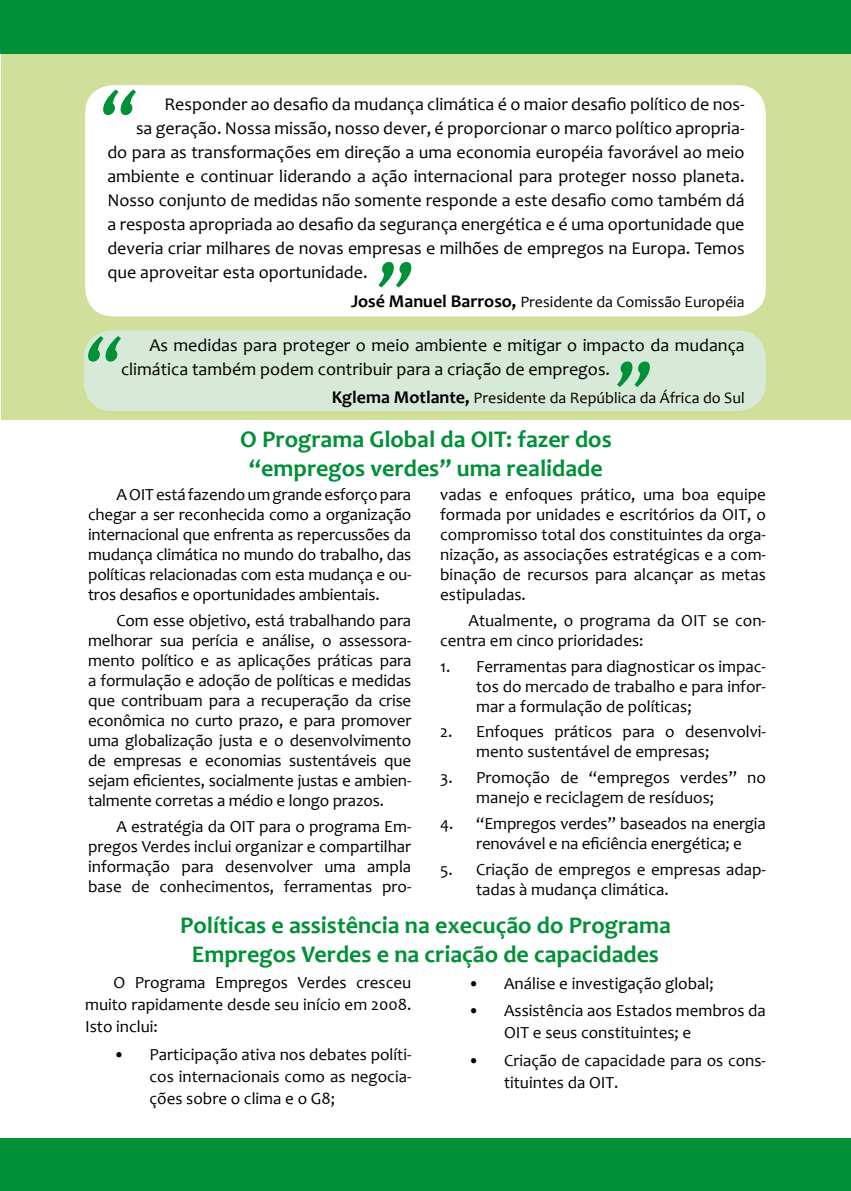
<style>
.page{position:relative;width:851px;height:1191px;background:#fff}
.page>*{position:absolute;margin:0;border:0;box-sizing:border-box;transform-origin:0 0}
.t1{font:700 24px/28.8px "Candara";color:#009037;text-align:center}
.t2{font:18px/24px "Candara";color:#000}
.t3{font:17px/20px "Candara";color:#000;text-align:justify}
.t4{font:16px "Candara";color:#000}
.s1{font-weight:700;font-size:18px}
</style>
<div class="page">
<div style="left:1px;top:0;width:849px;height:420px;background:#d0df99"></div>
<div style="left:0;top:0;width:850px;height:53px;background:#009037"></div>
<div style="left:0;top:1138px;width:850px;height:53px;background:#009037"></div>
<div style="left:85px;top:85px;width:680px;height:231px;background:#fff;border-radius:28px"></div>
<svg style="left:103px;top:89px;width:33px;height:26px"></svg>
<svg style="left:378px;top:262px;width:33px;height:25px"></svg>
<div style="left:84px;top:330px;width:681px;height:81px;background:#d7ead7;border-radius:28px"></div>
<svg style="left:88px;top:336px;width:33px;height:25px"></svg>
<svg style="left:617px;top:361px;width:32px;height:26px"></svg>
<p class="t2" style="left:164px;top:92px;width:581px">Responder ao desafio da mudança climática é o maior desafio político de nos-</p>
<p class="t2" style="left:136px;top:116px;width:610px">sa geração. Nossa missão, nosso dever, é proporcionar o marco político apropria-</p>
<p class="t2" style="left:107px;top:140px;width:638px">do para as transformações em direção a uma economia européia favorável ao meio</p>
<p class="t2" style="left:107px;top:164px;width:638px">ambiente e continuar liderando a ação internacional para proteger nosso planeta.</p>
<p class="t2" style="left:107px;top:188px;width:638px">Nosso conjunto de medidas não somente responde a este desafio como também dá</p>
<p class="t2" style="left:107px;top:212px;width:638px">a resposta apropriada ao desafio da segurança energética e é uma oportunidade que</p>
<p class="t2" style="left:107px;top:236px;width:638px">deveria criar milhares de novas empresas e milhões de empregos na Europa. Temos</p>
<p class="t2" style="left:107px;top:260px;width:262px">que aproveitar esta oportunidade.</p>
<p class="t4" style="left:351px;top:292px;width:395px"><span class="s1">José Manuel Barroso,</span> Presidente da Comissão Européia</p>
<p class="t2" style="left:121px;top:333px;width:625px;text-indent:28px">As medidas para proteger o meio ambiente e mitigar o impacto da mudança climática também podem contribuir para a criação de empregos.</p>
<p class="t4" style="left:331px;top:388px;width:414px"><span class="s1">Kglema Motlante,</span> Presidente da República da África do Sul</p>
<h1 class="t1" style="left:240px;top:425px;width:373px">O Programa Global da OIT: fazer dos “empregos verdes” uma realidade</h1>
<p class="t3" style="left:88px;top:485px;width:325px;text-indent:28px">A OIT está fazendo um grande esforço para chegar a ser reconhecida como a organização internacional que enfrenta as repercussões da mudança climática no mundo do trabalho, das políticas relacionadas com esta mudança e ou&shy;tros desafios e oportunidades ambientais.</p>
<p class="t3" style="left:88px;top:610px;width:325px;text-indent:28px">Com esse objetivo, está trabalhando para melhorar sua perícia e análise, o assessora&shy;mento político e as aplicações práticas para a formulação e adoção de políticas e medidas que contribuam para a recuperação da crise econômica no curto prazo, e para promover uma globalização justa e o desenvolvimento de empresas e economias sustentáveis que sejam eficientes, socialmente justas e ambien&shy;talmente corretas a médio e longo prazos.</p>
<p class="t3" style="left:88px;top:816px;width:324px;text-indent:28px">A estratégia da OIT para o programa Em&shy;pregos Verdes inclui organizar e compartilhar informação para desenvolver uma ampla base de conhecimentos, ferramentas pro-</p>
<p class="t3" style="left:440px;top:485px;width:327px">vadas e enfoques prático, uma boa equipe formada por unidades e escritórios da OIT, o compromisso total dos constituintes da orga&shy;nização, as associações estratégicas e a com&shy;binação de recursos para alcançar as metas estipuladas.</p>
<p class="t3" style="left:440px;top:610px;width:327px;text-indent:28px">Atualmente, o programa da OIT se con&shy;centra em cinco prioridades:</p>
<p class="t3" style="left:476px;top:656px;width:291px;text-indent:-36px">1. Ferramentas para diagnosticar os impac&shy;tos do mercado de trabalho e para infor&shy;mar a formulação de políticas;</p>
<p class="t3" style="left:476px;top:722px;width:291px;text-indent:-36px">2. Enfoques práticos para o desenvolvi&shy;mento sustentável de empresas;</p>
<p class="t3" style="left:476px;top:767px;width:291px;text-indent:-36px">3. Promoção de “empregos verdes” no manejo e reciclagem de resíduos;</p>
<p class="t3" style="left:476px;top:813px;width:291px;text-indent:-36px">4. “Empregos verdes” baseados na energia renovável e na eficiência energética; e</p>
<p class="t3" style="left:476px;top:859px;width:291px;text-indent:-36px">5. Criação de empregos e empresas adap&shy;tadas à mudança climática.</p>
<h1 class="t1" style="left:180px;top:910px;width:492px">Políticas e assistência na execução do Programa<br>Empregos Verdes e na criação de capacidades</h1>
<p class="t3" style="left:85px;top:972px;width:327px;line-height:22px;text-indent:28px">O Programa Empregos Verdes cresceu muito rapidamente desde seu início em 2008.<br>Isto inclui:</p>
<p class="t3" style="left:149px;top:1043px;width:263px;line-height:22px;text-indent:-36px">• Participação ativa nos debates políti&shy;cos internacionais como as negocia&shy;ções sobre o clima e o G8;</p>
<p class="t3" style="left:468px;top:973px;width:247px">• Análise e investigação global;</p>
<p class="t3" style="left:504px;top:999px;width:263px;line-height:22px;text-indent:-36px">• Assistência aos Estados membros da<br>OIT e seus constituintes; e</p>
<p class="t3" style="left:504px;top:1049px;width:263px;line-height:22px;text-indent:-36px">• Criação de capacidade para os cons&shy;tituintes da OIT.</p>
</div>
